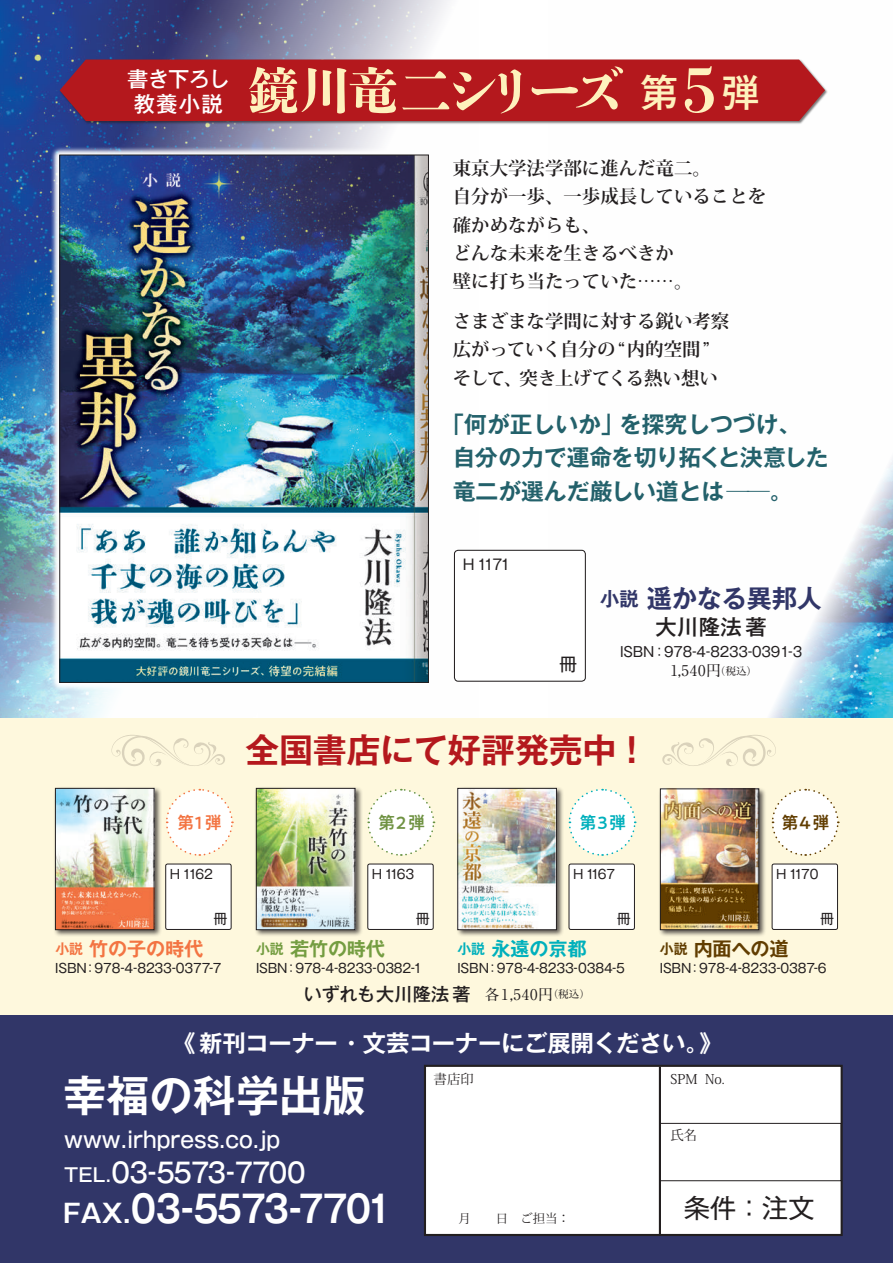
<style>
.page{position:relative;width:893px;height:1263px;background:#fff}
.page>*{position:absolute;margin:0;border:0;box-sizing:border-box;transform-origin:0 0}
.t1{font:60.6px "Shuei Shogo M Std H";color:#fef1bd}
.t2{font:50.55px "Shuei Shogo M Std H";color:#fef1bd}
.t3{font:700 43.2px "Gothic MB101 Pro De";color:#fff}
.t4{font:500 38.25px "Gothic MB101 Pro";color:#fef1bd}
.t5{font:700 37.2px "Gothic MB101 Pro De";letter-spacing:-.06em;color:#fff;scale:.9 1}
.t6{font:700 34.05px "Gothic MB101 Pro De";letter-spacing:-.01em;color:#b4181d}
.t7{font:500 27.15px "Gothic MB101 Pro";letter-spacing:-.04em;color:#fff;scale:.9 1}
.t8{font:26.1px "Gothic MB101 Pro";color:#231f20}
.t9{font:700 25.65px "Gothic MB101 Pro De";color:#fff}
.t10{font:700 25.2px "Gothic MB101 Pro De";letter-spacing:-.01em;color:#313668}
.t11{font:700 23.4px "Gothic MB101 Pro De";letter-spacing:-.015em;color:#fff}
.t12{font:700 22.8px/33.6px "Gothic MB101 Pr 6 De";color:#23616b}
.t13{font:500 22.2px "Gothic MB101 Pro";color:#fff;scale:.9 1}
.t14{font:500 21.3px/25px "Gothic MB101 Pro";letter-spacing:-.025em;color:#fff;text-align:center}
.t15{font:500 21.3px "Gothic MB101 Pro";letter-spacing:.02em;color:#231f20}
.t16{font:700 19.2px "Gothic MB101 Pro De";letter-spacing:-.01em;color:#f37442}
.t17{font:700 19.2px "Gothic MB101 Pro De";letter-spacing:-.01em;color:#749d41}
.t18{font:700 19.2px "Gothic MB101 Pro De";letter-spacing:-.005em;color:#00b0bc}
.t19{font:700 19.2px "Gothic MB101 Pro De";letter-spacing:-.01em;color:#613d00}
.t20{font:700 19.2px "Gothic MB101 Pro De";color:#313668}
.t21{font:500 18.75px "Gothic MB101 Pro";color:#fff}
.t22{font:700 18.45px/28.2px "Koz Min Pro";color:#231f20}
.t23{font:500 18px "Gothic MB101 Pro";letter-spacing:.02em;color:#231f20}
.t24{font:18px "Gothic MB101 Pro";color:#231f20}
.t25{font:500 17.1px "PA1 Gothic Std N";color:#613d00}
.t26{font:500 17.1px "PA1 Gothic Std N";color:#00b0bc}
.t27{font:500 17.1px "PA1 Gothic Std N";color:#6f9242}
.t28{font:500 17.1px "PA1 Gothic Std N";color:#f37442}
.t29{font:700 14.85px "A1 Mincho Std";letter-spacing:.06em;color:#231f20}
.t30{font:14.55px "Gothic MB101 Pro";color:#231f20}
.t31{font:13.95px "Gothic MB101 Pro";color:#231f20}
.t32{font:13.8px "Gothic MB101 Pro";letter-spacing:-.01em;color:#231f20}
.t33{font:700 13.8px "Gothic MB101 Pro De";color:#f37442}
.t34{font:700 13.8px "Gothic MB101 Pro De";color:#749d41}
.t35{font:700 13.8px "Gothic MB101 Pro De";color:#00b0bc}
.t36{font:700 13.8px "Gothic MB101 Pro De";color:#613d00}
.t37{font:13.35px "Koz Min Pro";color:#231f20}
.t38{font:12.75px "Gothic MB101 Pro";letter-spacing:-.01em;color:#231f20}
.t39{font:12.45px "Koz Min Pro";color:#231f20}
.t40{font:700 10.65px "A1 Mincho Std";color:#231f20}
.s1{font-size:55.5px}
.s2{font-family:"Gothic MB101 Pro";font-weight:500;font-size:38.25px}
.s3{font-family:"Gothic MB101 Pr 6";font-weight:300}
.s4{font-size:14.85px}
.s5{font-size:18.75px}
.s6{font-size:25.65px}
</style>
<div class="page">
<img style="left:549px;top:459px;width:344px;height:259px">
<img style="left:0;top:0;width:478px;height:718px">
<div style="left:0;top:718px;width:893px;height:310px;background:#fef8dd"></div>
<div style="left:0;top:1016px;width:893px;height:247px;background:#313668"></div>
<div style="left:425px;top:1066px;width:417px;height:169px;background:#fff"></div>
<div style="left:424px;top:1065px;width:419px;height:171px;border:2px solid #231f20"></div>
<hr style="left:659px;top:1067px;width:2px;height:169px;background:#231f20">
<div style="left:660px;top:1123px;width:181px;height:58px;border:1px solid #231f20"></div>
<div style="left:166px;top:864px;width:65px;height:65px;background:#fff;border-radius:2px"></div>
<div style="left:165px;top:863px;width:67px;height:67px;border:1px solid #231f20;border-radius:2px"></div>
<div style="left:368px;top:864px;width:65px;height:65px;background:#fff;border-radius:2px"></div>
<div style="left:367px;top:863px;width:67px;height:67px;border:1px solid #231f20;border-radius:2px"></div>
<div style="left:454px;top:550px;width:131px;height:131px;background:#fff;border-radius:4px"></div>
<div style="left:454px;top:550px;width:132px;height:132px;border:1px solid #231f20;border-radius:4px"></div>
<img style="left:51px;top:146px;width:387px;height:546px">
<img style="left:62px;top:157px;width:365px;height:524px">
<div style="left:54px;top:786px;width:108px;height:152px;background:#231f20;opacity:.75"></div>
<img style="left:57px;top:790px;width:95px;height:138px">
<div style="left:55px;top:788px;width:99px;height:142px;border:1px solid #231f20"></div>
<div style="left:254px;top:786px;width:109px;height:152px;background:#231f20;opacity:.75"></div>
<img style="left:258px;top:790px;width:95px;height:138px">
<div style="left:256px;top:788px;width:99px;height:142px;border:1px solid #231f20"></div>
<div style="left:59px;top:59px;width:769px;height:65px;background:#231f20;opacity:.6"></div>
<div style="left:60px;top:60px;width:765px;height:61px;background:#b4181d"></div>
<div style="left:569px;top:864px;width:65px;height:65px;background:#fff;border-radius:2px"></div>
<div style="left:569px;top:863px;width:66px;height:67px;border:1px solid #231f20;border-radius:2px"></div>
<div style="left:456px;top:786px;width:108px;height:152px;background:#231f20;opacity:.75"></div>
<img style="left:459px;top:790px;width:96px;height:138px">
<div style="left:457px;top:788px;width:100px;height:142px;border:1px solid #231f20"></div>
<div style="left:658px;top:787px;width:108px;height:151px;background:#231f20;opacity:.75"></div>
<img style="left:662px;top:791px;width:95px;height:137px">
<div style="left:660px;top:789px;width:99px;height:141px;border:1px solid #231f20"></div>
<div style="left:772px;top:864px;width:65px;height:65px;background:#fff;border-radius:2px"></div>
<div style="left:772px;top:863px;width:66px;height:67px;border:1px solid #231f20;border-radius:2px"></div>
<svg style="left:166px;top:788px;width:68px;height:68px"></svg>
<svg style="left:367px;top:788px;width:68px;height:68px"></svg>
<svg style="left:568px;top:788px;width:68px;height:68px"></svg>
<svg style="left:771px;top:788px;width:68px;height:68px"></svg>
<svg style="left:662px;top:735px;width:114px;height:31px"></svg>
<svg style="left:111px;top:735px;width:114px;height:31px"></svg>
<p class="t14" style="left:127px;top:63px;width:104px">書き下ろし教養小説</p>
<h2 class="t2" style="left:248px;top:55px;width:380px">鏡川竜二<span class="s1">シリーズ</span></h2>
<h1 class="t1" style="left:640px;top:48px;width:91px">５<span class="s2">第</span></h1>
<h3 class="t4" style="left:721px;top:61px;width:40px">弾</h3>
<p class="t22" style="left:453px;top:154px;width:315px">東京大学法学部に進んだ竜二。<br>自分が一歩、一歩成長していることを確かめながらも、<br>どんな未来を生きるべきか<br>壁に打ち当たっていた......。</p>
<p class="t22" style="left:453px;top:306px;width:278px">さまざまな学問に対する鋭い考察広がっていく自分の“内的空間 “そして、突き上げてくる熱い想い</p>
<p class="t12" style="left:453px;top:406px;width:377px">｢何が正しいか｣を探究しつづけ、自分の力で運命を切り拓くと決意した竜二が選んだ厳しい道とは<span class="s3">――</span>。</p>
<p class="t30" style="left:463px;top:553px;width:49px">H 1171</p>
<p class="t24" style="left:559px;top:649px;width:20px">冊</p>
<p class="t20" style="left:600px;top:583px;width:40px">小説</p>
<h3 class="t10" style="left:647px;top:578px;width:177px">遥かなる異邦人</h3>
<p class="t15" style="left:655px;top:609px;width:113px">大川隆法著</p>
<p class="t32" style="left:620px;top:640px;width:184px">ISBN：978-4-8233-0391-3</p>
<p class="t40" style="left:706px;top:662px;width:53px">（<span class="s4">円</span>税込(</p>
<p class="t29" style="left:670px;top:659px;width:37px">1,540</p>
<h3 class="t6" style="left:246px;top:722px;width:405px">全国書店にて好評発売中!</h3>
<p class="t28" style="left:177px;top:812px;width:46px">第 弾1</p>
<p class="t27" style="left:378px;top:812px;width:49px">第2弾</p>
<p class="t26" style="left:579px;top:812px;width:48px">第3弾</p>
<p class="t25" style="left:781px;top:812px;width:49px">第4弾</p>
<p class="t38" style="left:170px;top:863px;width:44px">H 1162</p>
<p class="t38" style="left:372px;top:863px;width:44px">H 1163</p>
<p class="t38" style="left:573px;top:863px;width:44px">H 1167</p>
<p class="t38" style="left:776px;top:863px;width:44px">H 1170</p>
<p class="t31" style="left:214px;top:907px;width:16px">冊</p>
<p class="t31" style="left:416px;top:907px;width:16px">冊</p>
<p class="t31" style="left:617px;top:907px;width:16px">冊</p>
<p class="t31" style="left:820px;top:907px;width:16px">冊</p>
<p class="t16" style="left:89px;top:932px;width:115px">竹の子の時代</p>
<p class="t33" style="left:55px;top:937px;width:29px">小説</p>
<p class="t17" style="left:290px;top:932px;width:97px">若竹の時代</p>
<p class="t34" style="left:256px;top:937px;width:29px">小説</p>
<p class="t18" style="left:491px;top:932px;width:97px">永遠の京都</p>
<p class="t35" style="left:458px;top:937px;width:29px">小説</p>
<p class="t19" style="left:694px;top:932px;width:97px">内面への道</p>
<p class="t36" style="left:660px;top:937px;width:29px">小説</p>
<p class="t38" style="left:55px;top:958px;width:33px">ISBN</p>
<p class="t38" style="left:84px;top:958px;width:139px">：978-4-8233-0377-7</p>
<p class="t38" style="left:256px;top:958px;width:33px">ISBN</p>
<p class="t38" style="left:285px;top:958px;width:139px">：978-4-8233-0382-1</p>
<p class="t38" style="left:457px;top:958px;width:33px">ISBN</p>
<p class="t38" style="left:486px;top:958px;width:140px">：978-4-8233-0384-5</p>
<p class="t38" style="left:660px;top:958px;width:33px">ISBN</p>
<p class="t38" style="left:688px;top:958px;width:140px">：978-4-8233-0387-6</p>
<p class="t23" style="left:304px;top:979px;width:168px">いずれも大川隆法著</p>
<p class="t29" style="left:485px;top:982px;width:70px">各1,540円</p>
<p class="t40" style="left:548px;top:985px;width:44px">（税込(</p>
<p class="t11" style="left:172px;top:1023px;width:538px">《新刊コーナー・文芸コーナーにご展開ください。</p>
<p class="t11" style="left:699px;top:1023px;width:25px">《</p>
<h3 class="t3" style="left:63px;top:1060px;width:304px">幸福の科学出版</h3>
<p class="t13" style="left:64px;top:1121px;width:241px">www.irhpress.co.jp</p>
<h3 class="t7" style="left:105px;top:1150px;width:224px"><span class="s5">.</span>03-5573-7700</h3>
<p class="t21" style="left:64px;top:1159px;width:43px">TEL</p>
<h3 class="t5" style="left:123px;top:1178px;width:300px"><span class="s6">.</span>03-5573-7701</h3>
<h3 class="t9" style="left:63px;top:1191px;width:61px">FAX</h3>
<p class="t37" style="left:434px;top:1070px;width:42px">書店印</p>
<p class="t39" style="left:459px;top:1209px;width:113px">月　　日　ご担当：</p>
<p class="t37" style="left:670px;top:1070px;width:29px">SPM</p>
<p class="t37" style="left:705px;top:1070px;width:21px">No.</p>
<p class="t37" style="left:670px;top:1126px;width:28px">氏名</p>
<h3 class="t8" style="left:684px;top:1186px;width:132px">条件：注文</h3>
</div>
